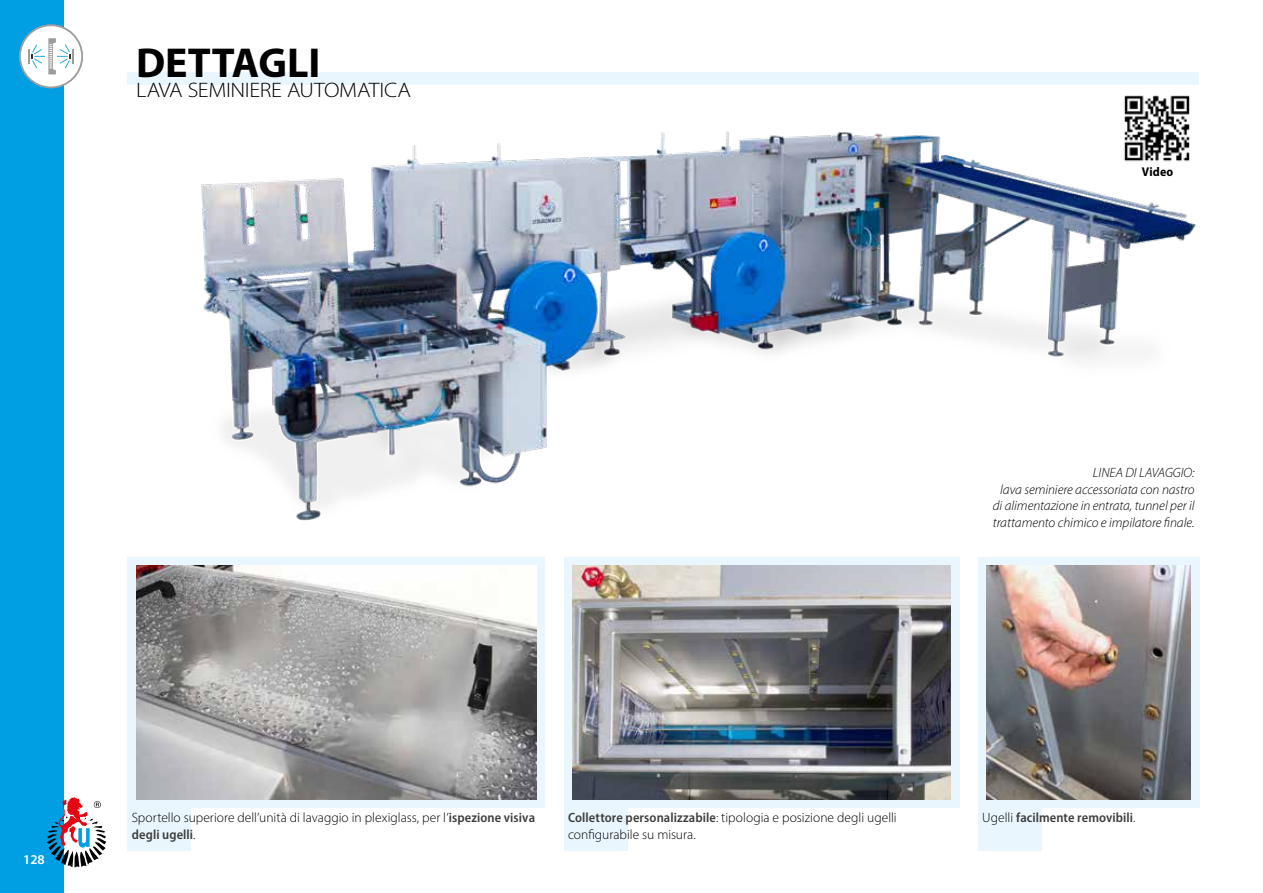
<style>
.page{position:relative;width:1263px;height:893px;background:#fff}
.page>*{position:absolute;margin:0;border:0;box-sizing:border-box;transform-origin:0 0}
.t1{font:700 42px "Myriad Pro";color:#000}
.t2{font:300 21px "Myriad Pro";letter-spacing:-.015em;color:#000;scale:1.1 1}
.t3{font:300 13.5px/16.5px "Myriad Pro";color:#000}
.t4{font:italic 300 13.5px/16.5px "Myriad Pro";letter-spacing:-.005em;color:#000;text-align:right}
.t5{font:600 semi-condensed 13.5px "Myriad Pro";letter-spacing:.005em;color:#3c3c3b}
.t6{font:600 13.5px "Myriad Pro";color:#fff}
.t7{font:700 semi-condensed 12.75px "Myriad Pro";letter-spacing:.015em;color:#000}
.s1{font-weight:600;font-stretch:semi-condensed;color:#3c3c3b}
.s2{font-weight:300;font-stretch:normal;color:#000}
</style>
<div class="page">
<div style="left:0;top:0;width:64px;height:893px;background:#009fe3"></div>
<svg style="left:47px;top:797px;width:59px;height:70px"></svg>
<div style="left:564px;top:808px;width:64px;height:42px;background:#eaf6fe"></div>
<div style="left:564px;top:557px;width:395px;height:251px;background:#eaf6fe"></div>
<img style="left:572px;top:566px;width:379px;height:233px">
<div style="left:128px;top:808px;width:63px;height:42px;background:#eaf6fe"></div>
<img style="left:201px;top:131px;width:995px;height:390px">
<div style="left:128px;top:557px;width:417px;height:251px;background:#eaf6fe"></div>
<img style="left:136px;top:566px;width:400px;height:233px">
<div style="left:978px;top:808px;width:64px;height:42px;background:#eaf6fe"></div>
<div style="left:978px;top:557px;width:221px;height:251px;background:#eaf6fe"></div>
<img style="left:986px;top:566px;width:205px;height:233px">
<div style="left:20px;top:25px;width:62px;height:62px;background:#fff;border-radius:50%"></div>
<div style="left:19px;top:24px;width:64px;height:64px;border:2px solid #9d9d9d;border-radius:50%"></div>
<svg style="left:28px;top:38px;width:46px;height:36px"></svg>
<div style="left:128px;top:72px;width:1071px;height:13px;background:#eaf6fe"></div>
<img style="left:1114px;top:95px;width:82px;height:75px">
<h1 class="t1" style="left:136px;top:35px;width:186px">DETTAGLI</h1>
<h2 class="t2" style="left:136px;top:77px;width:251px">LAVA SEMINIERE AUTOMATICA</h2>
<p class="t7" style="left:1142px;top:164px;width:33px">Video</p>
<p class="t4" style="left:993px;top:465px;width:203px">LINEA DI LAVAGGIO:<br>lava seminiere accessoriata con nastro di alimentazione in entrata, tunnel per il trattamento chimico e impilatore finale.</p>
<p class="t6" style="left:23px;top:851px;width:23px">128</p>
<p class="t3" style="left:132px;top:809px;width:405px">Sportello superiore dell’unità di lavaggio in plexiglass, per l’<span class="s1">ispezione visiva degli ugelli</span>.</p>
<p class="t3" style="left:568px;top:809px;width:330px"><span class="s1">Collettore personalizzabile</span>: tipologia e posizione degli ugelli configurabile su misura.</p>
<p class="t5" style="left:982px;top:809px;width:155px"><span class="s2">Ugelli</span> facilmente removibili<span class="s2">.</span></p>
</div>
